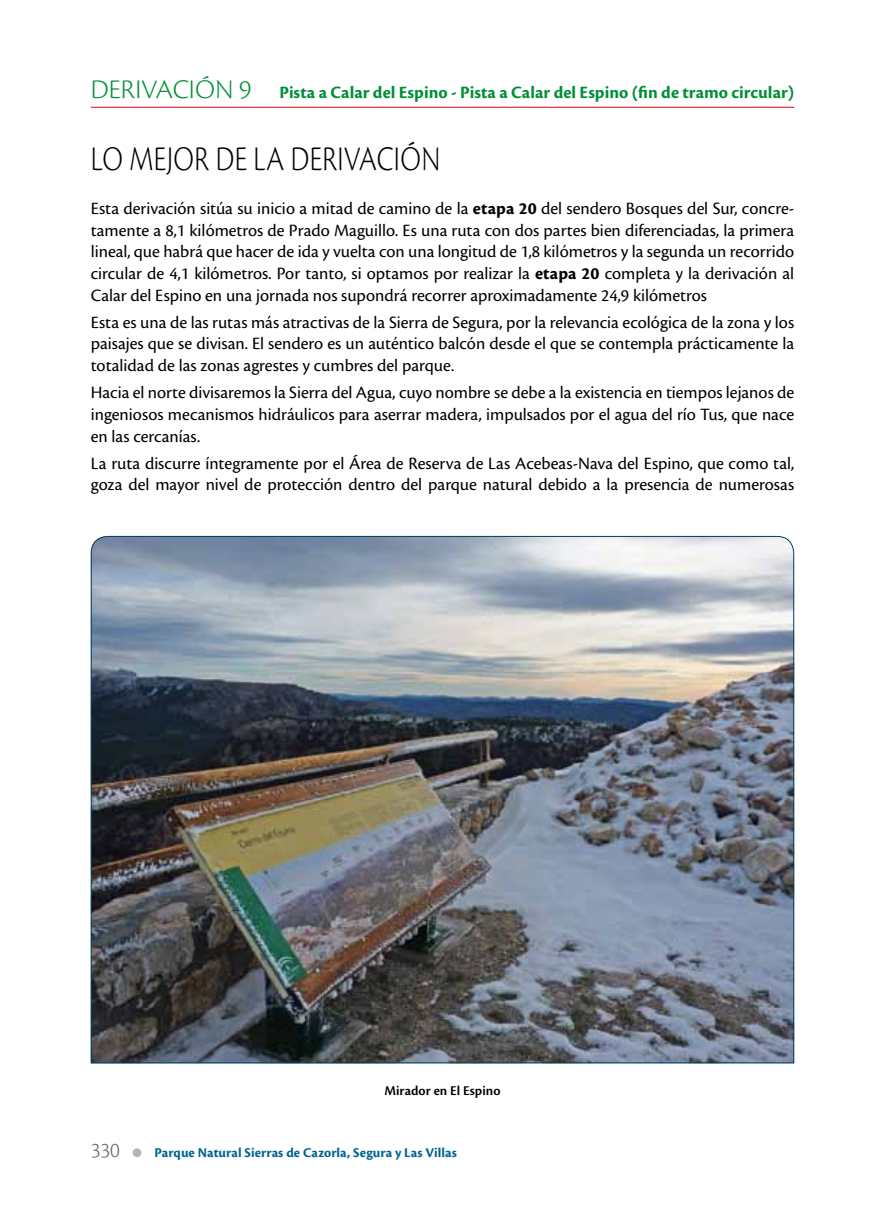
<style>
.page{position:relative;width:885px;height:1225px;background:#fff}
.page>*{position:absolute;margin:0;border:0;box-sizing:border-box;transform-origin:0 0}
.t1{font:300 36px "Cronos Pro";letter-spacing:.02em;color:#000;scale:.8 1}
.t2{font:300 28px "Cronos Pro";color:#009037}
.t3{font:300 22px "Cronos Pro";color:#646567}
.t4{font:18px/21.6px "Cronos Pro";color:#000;text-align:justify}
.t5{font:700 18px "Cronos Pro";color:#009037}
.t6{font:700 14px "Cronos Pro";color:#006390}
.t7{font:600 14px "Cronos Pro";color:#000}
.s1{font-weight:300;font-size:28px}
.s2{font-weight:700}
</style>
<div class="page">
<hr style="left:91px;top:107px;width:703px;height:1px;background:#e2001a">
<img style="left:90px;top:535px;width:704px;height:528px">
<h2 class="t2" style="left:91px;top:73px;width:15px">DERIVACIÓN</h2>
<p class="t5" style="left:239px;top:82px;width:556px"><span class="s1">9</span> Pista a Calar del Espino - Pista a Calar del Espino (fin de tramo circular)</p>
<h1 class="t1" style="left:91px;top:138px;width:438px">Lo mejor de la derivación</h1>
<p class="t4" style="left:91px;top:198px;width:704px">Esta derivación sitúa su inicio a mitad de camino de la <span class="s2">etapa 20</span> del sendero Bosques del Sur, concre&shy;tamente a 8,1 kilómetros de Prado Maguillo. Es una ruta con dos partes bien diferenciadas, la primera lineal, que habrá que hacer de ida y vuelta con una longitud de 1,8 kilómetros y la segunda un recorrido circular de 4,1 kilómetros. Por tanto, si optamos por realizar la <span class="s2">etapa 20</span> completa y la derivación al Calar del Espino en una jornada nos supondrá recorrer aproximadamente 24,9 kilómetros</p>
<p class="t4" style="left:91px;top:311px;width:704px">Esta es una de las rutas más atractivas de la Sierra de Segura, por la relevancia ecológica de la zona y los paisajes que se divisan. El sendero es un auténtico balcón desde el que se contempla prácticamente la totalidad de las zonas agrestes y cumbres del parque.</p>
<p class="t4" style="left:91px;top:382px;width:705px">Hacia el norte divisaremos la Sierra del Agua, cuyo nombre se debe a la existencia en tiempos lejanos de ingeniosos mecanismos hidráulicos para aserrar madera, impulsados por el agua del río Tus, que nace en las cercanías.</p>
<p class="t4" style="left:91px;top:452px;width:705px">La ruta discurre íntegramente por el Área de Reserva de Las Acebeas-Nava del Espino, que como tal, goza del mayor nivel de protección dentro del parque natural debido a la presencia de numerosas</p>
<p class="t7" style="left:384px;top:1082px;width:117px">Mirador en El Espino</p>
<p class="t3" style="left:91px;top:1137px;width:31px">330</p>
<p class="t6" style="left:155px;top:1144px;width:304px">Parque Natural Sierras de Cazorla, Segura y Las Villas</p>
</div>
